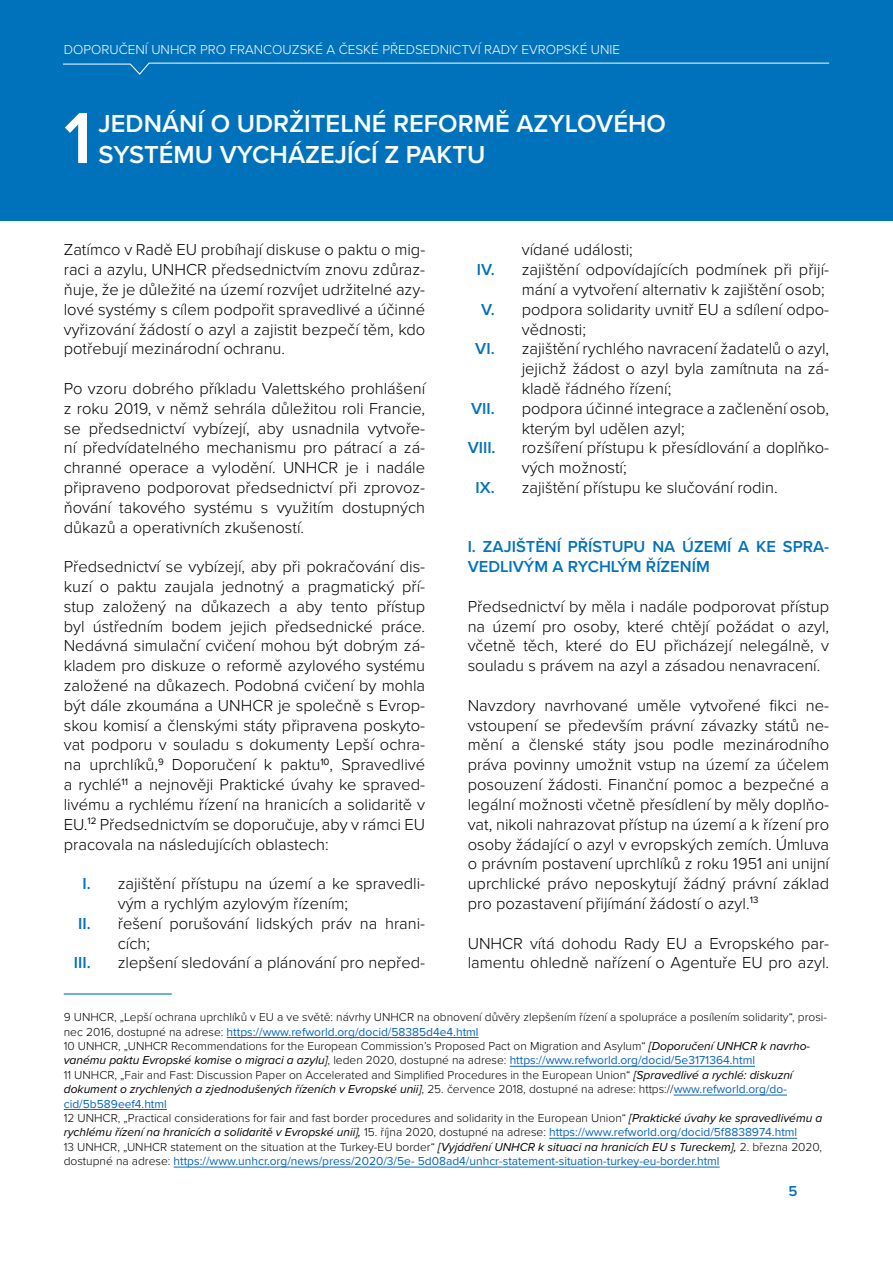
<style>
.page{position:relative;width:893px;height:1263px;background:#fff}
.page>*{position:absolute;margin:0;border:0;box-sizing:border-box;transform-origin:0 0}
.t1{font:600 75px "Proxima Nova";color:#fff}
.t2{font:600 25.5px "Proxima Nova";color:#fff}
.t3{font:300 16.5px/19.8px "Proxima Nova";color:#000;text-align:justify}
.t4{font:600 16.5px/19.8px "Proxima Nova";color:#0072bc}
.t5{font:600 15px "Proxima Nova";color:#0072bc}
.t6{font:300 13.5px "Proxima Nova";color:#fff}
.t7{font:300 12px/14.4px "Proxima Nova";color:#000}
.s1{font-weight:600;color:#0072bc}
.s2{font-weight:400;color:#0563c1}
.s3{font-weight:400;font-style:italic}
</style>
<div class="page">
<div style="left:0;top:0;width:893px;height:220px;background:#0072bc"></div>
<svg style="left:63px;top:62px;width:767px;height:13px"></svg>
<hr style="left:64px;top:993px;width:108px;height:1px;background:#0072bc">
<hr style="left:227px;top:1037px;width:252px;height:1px;background:#0563c1">
<hr style="left:510px;top:1066px;width:245px;height:1px;background:#0563c1">
<hr style="left:674px;top:1095px;width:113px;height:1px;background:#0563c1">
<hr style="left:64px;top:1109px;width:103px;height:1px;background:#0563c1">
<hr style="left:549px;top:1138px;width:248px;height:1px;background:#0563c1">
<hr style="left:174px;top:1167px;width:546px;height:1px;background:#0563c1">
<p class="t6" style="left:64px;top:40px;width:558px">DOPORUČENÍ UNHCR PRO FRANCOUZSKÉ A ČESKÉ PŘEDSEDNICTVÍ RADY EVROPSKÉ UNIE</p>
<h1 class="t1" style="left:64px;top:82px;width:30px">1</h1>
<h2 class="t2" style="left:99px;top:105px;width:569px">JEDNÁNÍ O UDRŽITELNÉ REFORMĚ AZYLOVÉHO</h2>
<h2 class="t2" style="left:99px;top:136px;width:388px">SYSTÉMU VYCHÁZEJÍCÍ Z PAKTU</h2>
<p class="t3" style="left:64px;top:239px;width:363px">Zatímco v Radě EU probíhají diskuse o paktu o mig&shy;raci a azylu, UNHCR předsednictvím znovu zdůraz&shy;ňuje, že je důležité na území rozvíjet udržitelné azy&shy;lové systémy s cílem podpořit spravedlivé a účinné vyřizování žádostí o azyl a zajistit bezpečí těm, kdo potřebují mezinárodní ochranu.</p>
<p class="t3" style="left:64px;top:378px;width:363px">Po vzoru dobrého příkladu Valettského prohlášení z roku 2019, v němž sehrála důležitou roli Francie, se předsednictví vybízejí, aby usnadnila vytvoře&shy;ní předvídatelného mechanismu pro pátrací a zá&shy;chranné operace a vylodění. UNHCR je i nadále připraveno podporovat předsednictví při zprovoz&shy;ňování takového systému s využitím dostupných důkazů a operativních zkušeností.</p>
<p class="t3" style="left:64px;top:556px;width:363px">Předsednictví se vybízejí, aby při pokračování dis&shy;kuzí o paktu zaujala jednotný a pragmatický pří&shy;stup založený na důkazech a aby tento přístup byl ústředním bodem jejich předsednické práce.<br>Nedávná simulační cvičení mohou být dobrým zá&shy;kladem pro diskuze o reformě azylového systému založené na důkazech. Podobná cvičení by mohla být dále zkoumána a UNHCR je společně s Evrop&shy;skou komisí a členskými státy připravena poskyto&shy;vat podporu v souladu s dokumenty Lepší ochra&shy;na uprchlíků,<sup>9</sup> Doporučení k paktu<sup>10</sup>, Spravedlivé a rychlé<sup>11</sup> a nejnověji Praktické úvahy ke spraved&shy;livému a rychlému řízení na hranicích a solidaritě v EU.<sup>12</sup> Předsednictvím se doporučuje, aby v rámci EU pracovala na následujících oblastech:</p>
<p class="t3" style="left:82px;top:873px;width:344px"><span class="s1">I.</span> zajištění přístupu na území a ke spravedli-</p>
<p class="t3" style="left:118px;top:892px;width:232px">vým a rychlým azylovým řízením;</p>
<p class="t3" style="left:78px;top:912px;width:349px"><span class="s1">II.</span> řešení porušování lidských práv na hrani-</p>
<p class="t3" style="left:118px;top:932px;width:34px">cích;</p>
<p class="t4" style="left:74px;top:952px;width:18px">III.</p>
<p class="t3" style="left:118px;top:952px;width:309px">zlepšení sledování a plánování pro nepřed-</p>
<p class="t3" style="left:522px;top:239px;width:113px">vídané události;</p>
<p class="t3" style="left:477px;top:259px;width:354px"><span class="s1">IV.</span> zajištění odpovídajících podmínek při přijí-</p>
<p class="t3" style="left:522px;top:279px;width:304px">mání a vytvoření alternativ k zajištění osob;</p>
<p class="t3" style="left:481px;top:298px;width:350px"><span class="s1">V.</span> podpora solidarity uvnitř EU a sdílení odpo-</p>
<p class="t3" style="left:522px;top:318px;width:66px">vědnosti;</p>
<p class="t3" style="left:475px;top:338px;width:355px"><span class="s1">VI.</span> zajištění rychlého navracení žadatelů o azyl,</p>
<p class="t3" style="left:522px;top:358px;width:309px">jejichž žádost o azyl byla zamítnuta na zá-</p>
<p class="t3" style="left:522px;top:378px;width:151px">kladě řádného řízení;</p>
<p class="t4" style="left:471px;top:398px;width:25px">VII.</p>
<p class="t3" style="left:522px;top:397px;width:309px">podpora účinné integrace a začlenění osob, kterým byl udělen azyl;</p>
<p class="t4" style="left:468px;top:438px;width:29px">VIII.</p>
<p class="t3" style="left:522px;top:437px;width:309px">rozšíření přístupu k přesídlování a doplňko-</p>
<p class="t3" style="left:522px;top:457px;width:106px">vých možností;</p>
<p class="t3" style="left:475px;top:477px;width:304px"><span class="s1">IX.</span> zajištění přístupu ke slučování rodin.</p>
<p class="t4" style="left:468px;top:537px;width:363px">I. ZAJIŠTĚNÍ PŘÍSTUPU NA ÚZEMÍ A KE SPRA-<br>VEDLIVÝM A RYCHLÝM ŘÍZENÍM</p>
<p class="t3" style="left:468px;top:595px;width:363px">Předsednictví by měla i nadále podporovat přístup na území pro osoby, které chtějí požádat o azyl, včetně těch, které do EU přicházejí nelegálně, v souladu s právem na azyl a zásadou nenavracení.</p>
<p class="t3" style="left:468px;top:694px;width:363px">Navzdory navrhované uměle vytvořené fikci ne&shy;vstoupení se především právní závazky států ne&shy;mění a členské státy jsou podle mezinárodního práva povinny umožnit vstup na území za účelem posouzení žádosti. Finanční pomoc a bezpečné a legální možnosti včetně přesídlení by měly doplňo&shy;vat, nikoli nahrazovat přístup na území a k řízení pro osoby žádající o azyl v evropských zemích. Úmluva o právním postavení uprchlíků z roku 1951 ani unijní uprchlické právo neposkytují žádný právní základ pro pozastavení přijímání žádostí o azyl.<sup>13</sup></p>
<p class="t3" style="left:468px;top:932px;width:363px">UNHCR vítá dohodu Rady EU a Evropského par&shy;lamentu ohledně nařízení o Agentuře EU pro azyl.</p>
<p class="t7" style="left:64px;top:1009px;width:765px">9 UNHCR, „Lepší ochrana uprchlíků v EU a ve světě: návrhy UNHCR na obnovení důvěry zlepšením řízení a spolupráce a posílením solidarity“, prosi&shy;nec 2016, dostupné na adrese: <span class="s2">https://www.refworld.org/docid/58385d4e4.html<br></span>10 UNHCR, „UNHCR Recommendations for the European Commission’s Proposed Pact on Migration and Asylum“ <span class="s3">[Doporučení UNHCR k navrho&shy;vanému paktu Evropské komise o migraci a azylu]</span>, leden 2020, dostupné na adrese: <span class="s2">https://www.refworld.org/docid/5e3171364.html<br></span>11 UNHCR, „Fair and Fast: Discussion Paper on Accelerated and Simplified Procedures in the European Union“ <span class="s3">[Spravedlivé a rychlé: diskuzní dokument o zrychlených a zjednodušených řízeních v Evropské unii]</span>, 25. července 2018, dostupné na adrese: https://<span class="s2">www.refworld.org/do&shy;cid/5b589eef4.html<br></span>12 UNHCR, „Practical considerations for fair and fast border procedures and solidarity in the European Union“ <span class="s3">[Praktické úvahy ke spravedlivému a rychlému řízení na hranicích a solidaritě v Evropské unii],</span> 15. října 2020, dostupné na adrese: <span class="s2">https://www.refworld.org/docid/5f8838974.html<br></span>13 UNHCR, „UNHCR statement on the situation at the Turkey-EU border“ <span class="s3">[Vyjádření UNHCR k situaci na hranicích EU s Tureckem],</span> 2. března 2020, dostupné na adrese: <span class="s2">https://www.unhcr.org/news/press/2020/3/5e- 5d08ad4/unhcr-statement-situation-turkey-eu-border.html</span></p>
<p class="t5" style="left:788px;top:1180px;width:10px">5</p>
</div>
